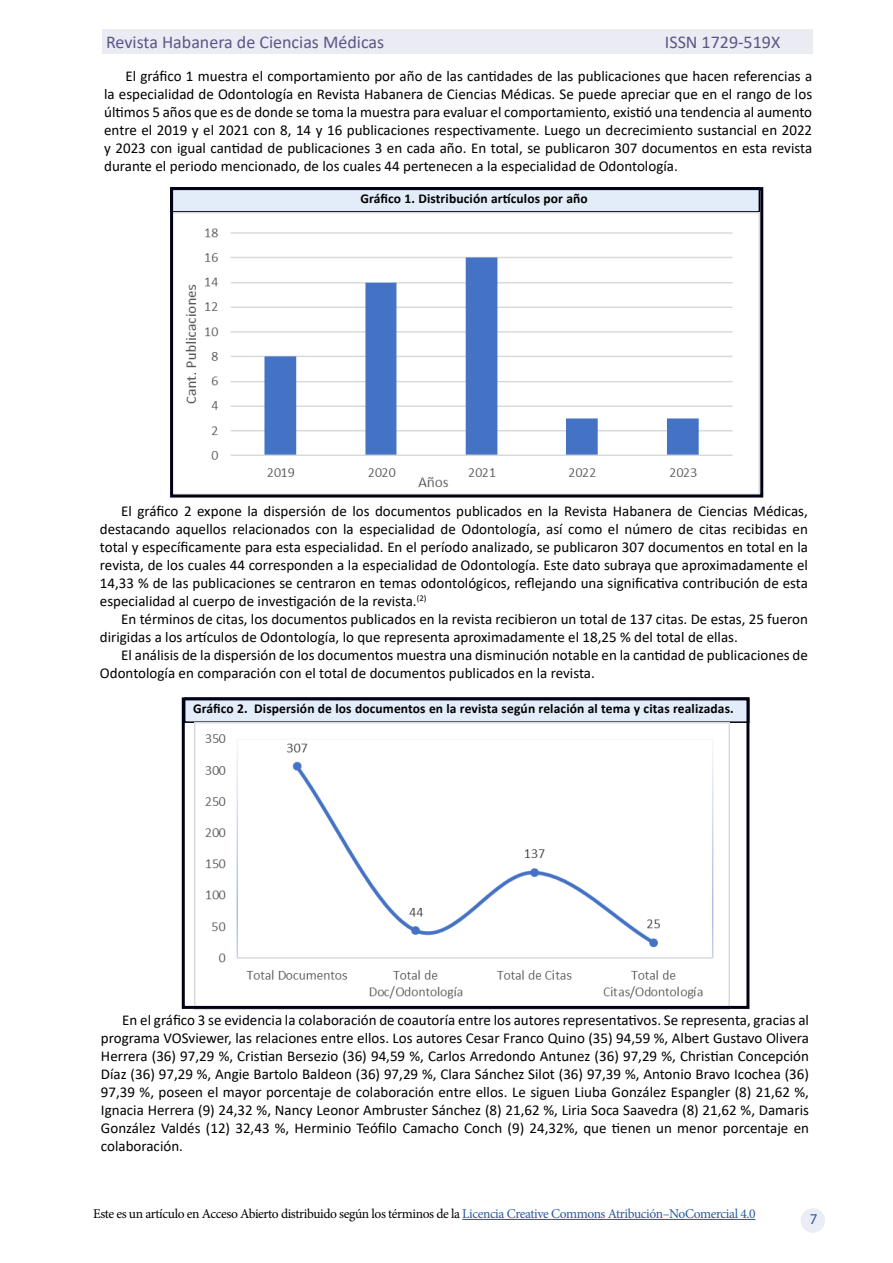
<style>
.page{position:relative;width:893px;height:1263px;background:#fff}
.page>*{position:absolute;margin:0;border:0;box-sizing:border-box;transform-origin:0 0}
.t1{font:18px "Calibri";color:#5a5787}
.t2{font:15px/18px "Calibri";color:#000;text-align:justify}
.t3{font:15px "Myriad Pro";color:#275b9b}
.t4{font:700 13.5px "Calibri";letter-spacing:.01em;color:#000}
.t5{font:13.5px "Minion Pro";letter-spacing:-.03em;color:#000}
.s1{color:#275b9b}
</style>
<div class="page">
<div style="left:102px;top:30px;width:711px;height:24px;background:#ebebf3"></div>
<hr style="left:462px;top:1219px;width:294px;height:1px;background:#275b9b">
<div style="left:801px;top:1208px;width:24px;height:25px;background:#eaecf6;border-radius:50%"></div>
<div style="left:170px;top:187px;width:590px;height:26px;background:#e3ecf9;border:2px solid #00000b"></div>
<img style="left:174px;top:212px;width:585px;height:281px">
<div style="left:184px;top:697px;width:565px;height:26px;background:#e3ecf9"></div>
<img style="left:195px;top:723px;width:535px;height:282px">
<div style="left:170px;top:187px;width:593px;height:310px;border:3px solid #000017"></div>
<div style="left:182px;top:697px;width:567px;height:312px;border:3px solid #000017"></div>
<p class="t1" style="left:106px;top:29px;width:280px">Revista Habanera de Ciencias Médicas</p>
<p class="t1" style="left:665px;top:29px;width:117px">ISSN 1729-519X</p>
<p class="t2" style="left:104px;top:67px;width:709px;text-indent:21px">El gráfico 1 muestra el comportamiento por año de las cantidades de las publicaciones que hacen referencias a la especialidad de Odontología en Revista Habanera de Ciencias Médicas. Se puede apreciar que en el rango de los últimos 5 años que es de donde se toma la muestra para evaluar el comportamiento, existió una tendencia al aumento entre el 2019 y el 2021 con 8, 14 y 16 publicaciones respectivamente. Luego un decrecimiento sustancial en 2022 y 2023 con igual cantidad de publicaciones 3 en cada año. En total, se publicaron 307 documentos en esta revista durante el periodo mencionado, de los cuales 44 pertenecen a la especialidad de Odontología.</p>
<p class="t4" style="left:360px;top:189px;width:229px">Gráfico 1. Distribución artículos por año</p>
<p class="t2" style="left:100px;top:502px;width:709px;text-indent:21px">El gráfico 2 expone la dispersión de los documentos publicados en la Revista Habanera de Ciencias Médicas, destacando aquellos relacionados con la especialidad de Odontología, así como el número de citas recibidas en total y específicamente para esta especialidad. En el período analizado, se publicaron 307 documentos en total en la revista, de los cuales 44 corresponden a la especialidad de Odontología. Este dato subraya que aproximadamente el 14,33 % de las publicaciones se centraron en temas odontológicos, reflejando una significativa contribución de esta especialidad al cuerpo de investigación de la revista.<sup>(2)</sup></p>
<p class="t2" style="left:100px;top:610px;width:709px;text-indent:21px">En términos de citas, los documentos publicados en la revista recibieron un total de 137 citas. De estas, 25 fueron dirigidas a los artículos de Odontología, lo que representa aproximadamente el 18,25 % del total de ellas.</p>
<p class="t2" style="left:100px;top:646px;width:709px;text-indent:21px">El análisis de la dispersión de los documentos muestra una disminución notable en la cantidad de publicaciones de<br>Odontología en comparación con el total de documentos publicados en la revista.</p>
<p class="t4" style="left:193px;top:699px;width:542px">Gráfico 2. Dispersión de los documentos en la revista según relación al tema y citas realizadas.</p>
<p class="t2" style="left:101px;top:1011px;width:709px;text-indent:21px">En el gráfico 3 se evidencia la colaboración de coautoría entre los autores representativos. Se representa, gracias al programa VOSviewer, las relaciones entre ellos. Los autores Cesar Franco Quino (35) 94,59 %, Albert Gustavo Olivera Herrera (36) 97,29 %, Cristian Bersezio (36) 94,59 %, Carlos Arredondo Antunez (36) 97,29 %, Christian Concepción Díaz (36) 97,29 %, Angie Bartolo Baldeon (36) 97,29 %, Clara Sánchez Silot (36) 97,39 %, Antonio Bravo Icochea (36)<br>97,39 %, poseen el mayor porcentaje de colaboración entre ellos. Le siguen Liuba González Espangler (8) 21,62 %, Ignacia Herrera (9) 24,32 %, Nancy Leonor Ambruster Sánchez (8) 21,62 %, Liria Soca Saavedra (8) 21,62 %, Damaris González Valdés (12) 32,43 %, Herminio Teófilo Camacho Conch (9) 24,32%, que tienen un menor porcentaje en colaboración.</p>
<p class="t5" style="left:93px;top:1205px;width:664px">Este es un artículo en Acceso Abierto distribuido según los términos de la <span class="s1">Licencia Creative Commons Atribución–NoComercial 4.0</span></p>
<p class="t3" style="left:810px;top:1210px;width:9px">7</p>
</div>
